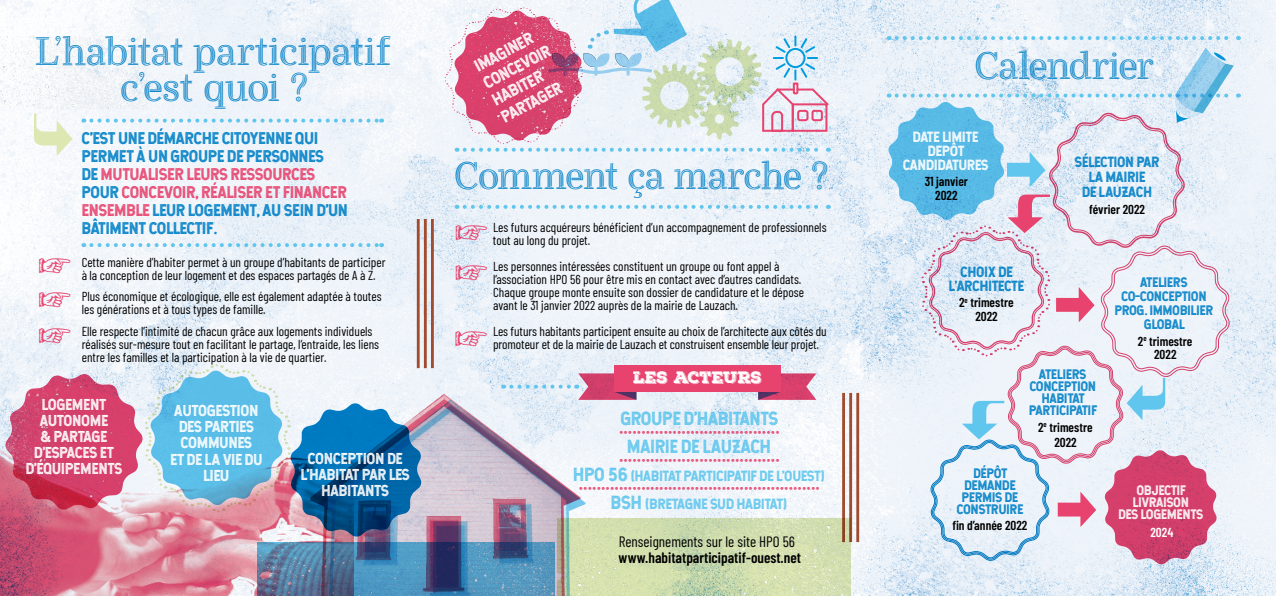
<style>
.page{position:relative;width:1276px;height:596px;background:#fff}
.page>*{position:absolute;margin:0;border:0;box-sizing:border-box;transform-origin:0 0}
.t1{font:40px/36px "Ryman";letter-spacing:-.02em;color:#0080c6;text-align:center}
.t2{font:39px "Ryman";letter-spacing:-.015em;color:#0080c6}
.t3{font:18px "Hansief Rough";color:#e7436e}
.t4{font:18px "Hansief Rough";color:#60c6ed}
.t5{font:16px/18px "Hansief Rough";color:#0080c6}
.t6{font:16px/19px "Hansief Rough";color:#fff}
.t7{font:16px "Nexa Rust Slab Black Shadow 01";letter-spacing:-.01em;color:#fff}
.t8{font:15px/16px "Hansief Rough";color:#fff;text-align:center}
.t9{font:600 15px "Barlow Condensed";color:#000}
.t10{font:15px "Barlow Condensed";color:#000}
.t11{font:14px "Hansief Rough";color:#60c6ed}
.t12{font:14px/15px "Hansief Rough";color:#0080c6;text-align:center}
.t13{font:14px/14px "Hansief Rough";color:#fff;text-align:center}
.t14{font:13px/13px "Barlow Condensed";color:#000}
.t15{font:13px/12px "Hansief Rough";color:#0080c6;text-align:center}
.t16{font:600 13px/14px "Barlow Condensed";color:#000;text-align:center}
.t17{font:13px/12px "Hansief Rough";color:#fff;text-align:center}
.t18{font:600 13px "Barlow Condensed";color:#fff}
.s1{color:#e7436e}
.s2{font-size:18px}
</style>
<div class="page">
<img style="left:0;top:0;width:1276px;height:595px">
<img style="left:0;top:395px;width:307px;height:200px">
<img style="left:307px;top:390px;width:278px;height:205px">
<img style="left:0;top:36px;width:147px;height:72px">
<svg style="left:34px;top:113px;width:39px;height:43px"></svg>
<svg style="left:91px;top:118px;width:291px;height:4px"></svg>
<svg style="left:91px;top:243px;width:291px;height:4px"></svg>
<svg style="left:896px;top:36px;width:343px;height:4px"></svg>
<svg style="left:464px;top:205px;width:365px;height:4px"></svg>
<svg style="left:758px;top:373px;width:58px;height:26px"></svg>
<div style="left:614px;top:365px;width:166px;height:26px;background:#e7436e"></div>
<hr style="left:417px;top:219px;width:3px;height:149px;background:#a14c2f">
<hr style="left:424px;top:219px;width:3px;height:149px;background:#a14c2f">
<hr style="left:431px;top:219px;width:3px;height:149px;background:#a14c2f">
<hr style="left:842px;top:392px;width:3px;height:149px;background:#a14c2f">
<hr style="left:849px;top:392px;width:3px;height:149px;background:#a14c2f">
<hr style="left:856px;top:392px;width:3px;height:149px;background:#a14c2f">
<img style="left:557px;top:517px;width:293px;height:78px">
<img style="left:257px;top:541px;width:298px;height:54px">
<svg style="left:5px;top:363px;width:417px;height:174px;background:#9f98b8"></svg>
<svg style="left:511px;top:373px;width:125px;height:26px;background:#d7a3bc"></svg>
<svg style="left:445px;top:0;width:385px;height:152px"></svg>
<svg style="left:888px;top:47px;width:351px;height:517px;background:#d9dcea"></svg>
<svg style="left:39px;top:258px;width:31px;height:15px"></svg>
<svg style="left:456px;top:225px;width:31px;height:15px"></svg>
<svg style="left:456px;top:265px;width:31px;height:14px"></svg>
<svg style="left:456px;top:330px;width:31px;height:15px"></svg>
<svg style="left:39px;top:292px;width:31px;height:15px"></svg>
<svg style="left:39px;top:328px;width:31px;height:15px"></svg>
<h1 class="t1" style="left:35px;top:33px;width:358px">L’habitat participatif c’est quoi ?</h1>
<p class="t5" style="left:82px;top:128px;width:268px">C’EST UNE DÉMARCHE CITOYENNE QUI<br>PERMET À UN GROUPE DE PERSONNES<br>DE <span class="s1">MUTUALISER LEURS RESSOURCES<br></span>POUR <span class="s1">CONCEVOIR, RÉALISER ET FINANCER<br>ENSEMBLE</span> LEUR LOGEMENT, AU SEIN D’UN<br>BÂTIMENT COLLECTIF.</p>
<p class="t14" style="left:82px;top:254px;width:305px">Cette manière d’habiter permet à un groupe d’habitants de participer à la conception de leur logement et des espaces partagés de A à Z.</p>
<p class="t14" style="left:82px;top:289px;width:301px">Plus économique et écologique, elle est également adaptée à toutes les générations et à tous types de famille.</p>
<p class="t14" style="left:82px;top:323px;width:299px">Elle respecte l’intimité de chacun grâce aux logements individuels réalisés sur-mesure tout en facilitant le partage, l’entraide, les liens entre les familles et la participation à la vie de quartier.</p>
<p class="t8" style="left:26px;top:395px;width:98px">LOGEMENT<br>AUTONOME<br>&amp; PARTAGE<br>D’ESPACES ET<br>D’ÉQUIPEMENTS</p>
<p class="t8" style="left:170px;top:402px;width:94px">AUTOGESTION<br>DES PARTIES<br>COMMUNES<br>ET DE LA VIE DU<br>LIEU</p>
<p class="t8" style="left:301px;top:450px;width:111px">CONCEPTION DE<br>L’HABITAT PAR LES<br>HABITANTS</p>
<p class="t6" style="left:471px;top:58px;width:75px;rotate:-28deg">IMAGINER<br>CONCEVOIR<br>HABITER<br>PARTAGER</p>
<h2 class="t2" style="left:454px;top:154px;width:376px">Comment ça marche ?</h2>
<p class="t14" style="left:493px;top:219px;width:335px">Les futurs acquéreurs bénéficient d’un accompagnement de professionnels tout au long du projet.</p>
<p class="t14" style="left:493px;top:258px;width:312px">Les personnes intéressées constituent un groupe ou font appel à l’association HPO 56 pour être mis en contact avec d’autres candidats.<br>Chaque groupe monte ensuite son dossier de candidature et le dépose avant le 31 janvier 2022 auprès de la mairie de Lauzach.</p>
<p class="t14" style="left:493px;top:323px;width:335px">Les futurs habitants participent ensuite au choix de l’architecte aux côtés du promoteur et de la mairie de Lauzach et construisent ensemble leur projet.</p>
<p class="t7" style="left:633px;top:366px;width:130px">LES ACTEURS</p>
<h3 class="t4" style="left:620px;top:406px;width:159px">GROUPE D’HABITANTS</h3>
<h3 class="t3" style="left:619px;top:420px;width:162px">····································</h3>
<h3 class="t4" style="left:627px;top:434px;width:145px">MAIRIE DE LAUZACH</h3>
<h3 class="t3" style="left:619px;top:448px;width:162px">····································</h3>
<p class="t11" style="left:573px;top:466px;width:253px"><span class="s2">HPO 56</span> (HABITAT PARTICIPATIF DE L’OUEST)</p>
<h3 class="t3" style="left:579px;top:476px;width:243px">······················································</h3>
<p class="t11" style="left:611px;top:494px;width:178px"><span class="s2">BSH</span> (BRETAGNE SUD HABITAT)</p>
<p class="t10" style="left:619px;top:530px;width:178px">Renseignements sur le site HPO 56</p>
<p class="t9" style="left:618px;top:546px;width:184px">www.habitatparticipatif-ouest.net</p>
<h2 class="t2" style="left:974px;top:43px;width:180px">Calendrier</h2>
<p class="t13" style="left:903px;top:129px;width:87px">DATE LIMITE<br>DEPÔT<br>CANDIDATURES</p>
<p class="t16" style="left:925px;top:173px;width:45px">31 janvier<br>2022</p>
<p class="t12" style="left:949px;top:264px;width:77px;line-height:14px">CHOIX DE<br>L’ARCHITECTE</p>
<p class="t16" style="left:959px;top:294px;width:56px">2<sup>e</sup> trimestre<br>2022</p>
<p class="t12" style="left:1074px;top:154px;width:86px">SÉLECTION PAR<br>LA MAIRIE<br>DE LAUZACH</p>
<p class="t16" style="left:1089px;top:201px;width:58px">février 2022</p>
<p class="t15" style="left:1114px;top:275px;width:100px;line-height:14px">ATELIERS<br>CO-CONCEPTION<br>PROG. IMMOBILIER<br>GLOBAL</p>
<p class="t16" style="left:1138px;top:333px;width:56px;line-height:13px">2<sup>e</sup> trimestre<br>2022</p>
<p class="t15" style="left:1029px;top:367px;width:69px">ATELIERS<br>CONCEPTION<br>HABITAT<br>PARTICIPATIF</p>
<p class="t15" style="left:957px;top:467px;width:68px">DÉPÔT<br>DEMANDE<br>PERMIS DE<br>CONSTRUIRE</p>
<p class="t16" style="left:952px;top:517px;width:77px">fin d’année 2022</p>
<p class="t16" style="left:1038px;top:418px;width:56px;line-height:15px">2<sup>e</sup> trimestre<br>2022</p>
<p class="t17" style="left:1118px;top:483px;width:86px">OBJECTIF<br>LIVRAISON<br>DES LOGEMENTS</p>
<p class="t18" style="left:1150px;top:522px;width:24px">2024</p>
</div>
